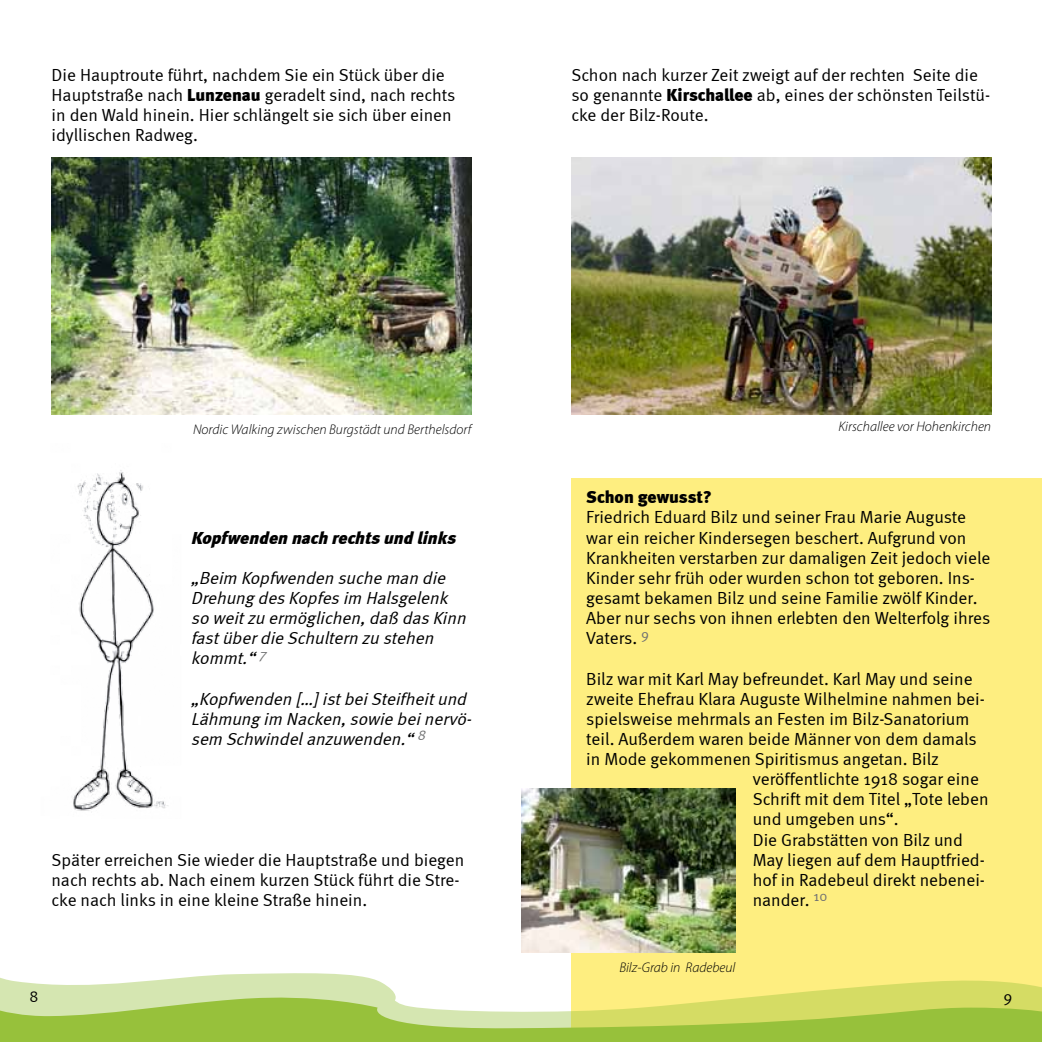
<style>
.page{position:relative;width:1042px;height:1042px;background:#fff}
.page>*{position:absolute;margin:0;border:0;box-sizing:border-box;transform-origin:0 0}
.t1{font:17.5px/20.1px "Meta Normal";color:#000}
.t2{font:italic 17.5px/20.1px "Meta Normal";color:#000}
.t3{font:italic 900 17.5px "Meta";color:#000}
.t4{font:900 17.5px "Meta";letter-spacing:-.005em;color:#000}
.t5{font:15.75px "Meta Normal";color:#000}
.t6{font:italic 300 14px "Myriad Pro";color:#000}
.s1{font-family:"Meta";font-weight:900}
</style>
<div class="page">
<img style="left:52px;top:157px;width:419px;height:257px">
<img style="left:73px;top:470px;width:95px;height:341px">
<img style="left:571px;top:157px;width:420px;height:257px">
<div style="left:571px;top:479px;width:471px;height:563px;background:#feee80"></div>
<img style="left:521px;top:788px;width:214px;height:165px">
<svg style="left:0;top:973px;width:1042px;height:20px"></svg>
<svg style="left:0;top:993px;width:1042px;height:49px;background:#b7d164"></svg>
<p class="t1" style="left:52px;top:64px;width:405px">Die Hauptroute führt, nachdem Sie ein Stück über die Hauptstraße nach <span class="s1">Lunzenau</span> geradelt sind, nach rechts in den Wald hinein. Hier schlängelt sie sich über einen idyllischen Radweg.</p>
<p class="t1" style="left:571px;top:64px;width:420px">Schon nach kurzer Zeit zweigt auf der rechten Seite die so genannte <span class="s1">Kirschallee</span> ab, eines der schönsten Teilstü&shy;cke der Bilz-Route.</p>
<p class="t6" style="left:193px;top:421px;width:280px">Nordic Walking zwischen Burgstädt und Berthelsdorf</p>
<p class="t3" style="left:191px;top:527px;width:271px">Kopfwenden nach rechtsund links</p>
<p class="t2" style="left:191px;top:567px;width:281px">„Beim Kopfwenden suche man die<br>Drehung desKopfesim Halsgelenk so weitzu ermöglichen,daß dasKinn fastüberdie Schultern zu stehen kommt.“<sup>7</sup></p>
<p class="t2" style="left:191px;top:688px;width:286px">„Kopfwenden […]istbeiSteifheitund<br>Lähmung im Nacken,sowie beinervö&shy;sem Schwindelanzuwenden.“<sup>8</sup></p>
<p class="t1" style="left:52px;top:849px;width:414px">Später erreichen Sie wieder die Hauptstraße und biegen nach rechts ab. Nach einem kurzen Stück führt die Stre&shy;cke nach links in eine kleine Straße hinein.</p>
<p class="t6" style="left:838px;top:418px;width:154px">Kirschallee vor Hohenkirchen</p>
<p class="t4" style="left:586px;top:487px;width:127px">Schon gewusst?</p>
<p class="t1" style="left:586px;top:507px;width:406px">Friedrich Eduard Bilz und seiner Frau Marie Auguste war ein reicher Kindersegen beschert. Aufgrund von Krankheiten verstarben zur damaligen Zeit jedoch viele Kinder sehr früh oder wurden schon tot geboren. Ins&shy;gesamt bekamen Bilz und seine Familie zwölf Kinder.<br>Aber nur sechs von ihnen erlebten den Welterfolg ihres Vaters. <sup>9</sup></p>
<p class="t1" style="left:586px;top:668px;width:388px">Bilz war mit Karl May befreundet. Karl May und seine</p>
<p class="t1" style="left:586px;top:688px;width:400px">zweite Ehefrau Klara Auguste Wilhelmine nahmen bei-</p>
<p class="t1" style="left:586px;top:708px;width:385px">spielsweise mehrmals an Festen im Bilz-Sanatorium</p>
<p class="t1" style="left:586px;top:728px;width:392px">teil. Außerdem waren beide Männer von dem damals</p>
<p class="t1" style="left:586px;top:749px;width:354px">in Mode gekommenen Spiritismus angetan. Bilz</p>
<p class="t1" style="left:753px;top:769px;width:228px">veröffentlichte 1918 sogar eine</p>
<p class="t1" style="left:753px;top:789px;width:237px">Schrift mit dem Titel „Tote leben</p>
<p class="t1" style="left:753px;top:809px;width:147px">und umgeben uns“.</p>
<p class="t1" style="left:753px;top:829px;width:212px">Die Grabstätten von Bilz und</p>
<p class="t1" style="left:753px;top:849px;width:234px">May liegen auf dem Hauptfried-</p>
<p class="t1" style="left:753px;top:869px;width:234px">hof in Radebeul direkt nebenei-</p>
<p class="t1" style="left:753px;top:889px;width:76px">nander. <sup>10</sup></p>
<p class="t6" style="left:619px;top:959px;width:118px">Bilz-Grab in Radebeul</p>
<p class="t5" style="left:29px;top:988px;width:10px">8</p>
<p class="t5" style="left:1003px;top:988px;width:10px">9</p>
</div>
